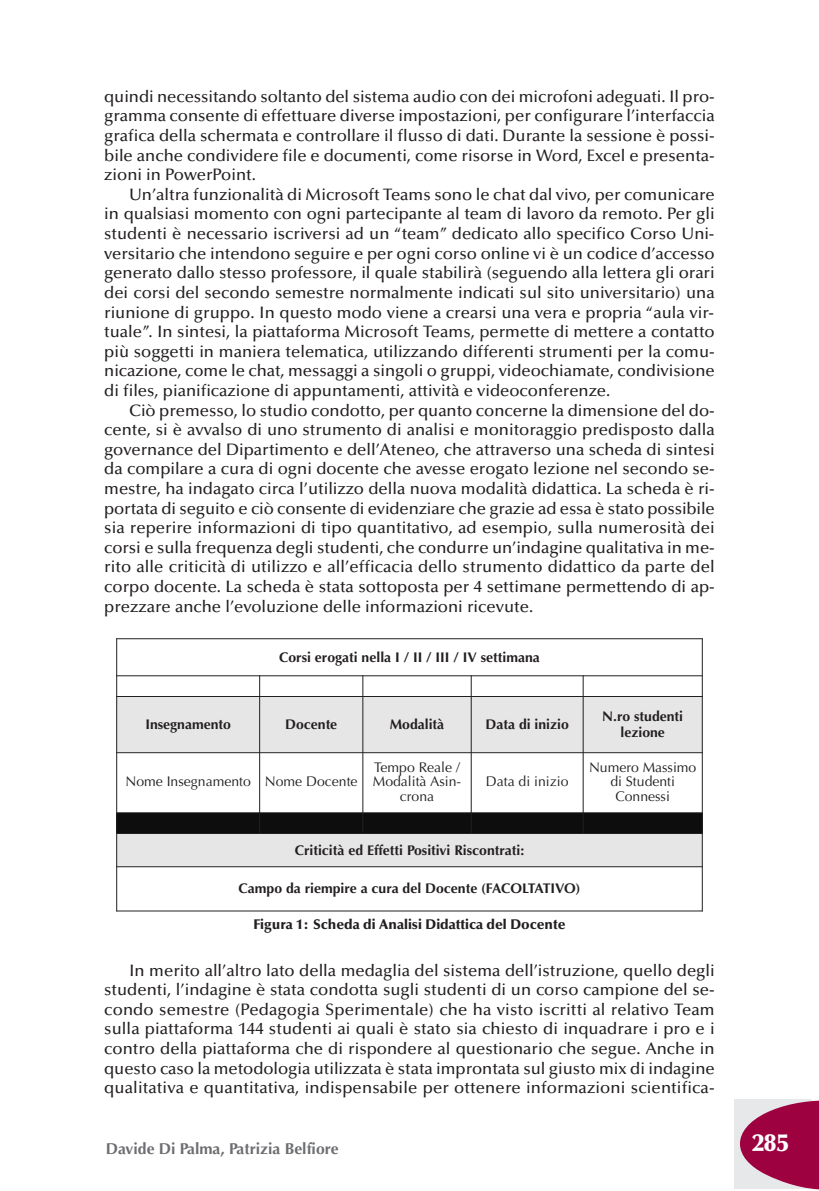
<style>
.page{position:relative;width:819px;height:1191px;background:#fff}
.page>*{position:absolute;margin:0;border:0;box-sizing:border-box;transform-origin:0 0}
.t1{font:900 24.5px "Optima";color:#fff}
.t2{font:500 16.62px/19.6px "Optima";color:#231f20;text-align:justify}
.t3{font:700 15.75px "Optima";color:#6c6d70}
.t4{font:700 14px/16.4px "Optima";color:#231f20;text-align:center}
.t5{font:14px/14.5px "Optima";color:#231f20;text-align:center}
.t6{font:900 14px "Optima";color:#231f20}
</style>
<div class="page">
<div style="left:116px;top:696px;width:144px;height:56px;background:#e7e6e6"></div>
<div style="left:260px;top:696px;width:103px;height:56px;background:#e7e6e6"></div>
<div style="left:363px;top:696px;width:108px;height:56px;background:#e7e6e6"></div>
<div style="left:471px;top:696px;width:112px;height:56px;background:#e7e6e6"></div>
<div style="left:583px;top:696px;width:119px;height:56px;background:#e7e6e6"></div>
<div style="left:116px;top:812px;width:144px;height:21px;background:#0d0d0d"></div>
<div style="left:260px;top:812px;width:103px;height:21px;background:#0d0d0d"></div>
<div style="left:363px;top:812px;width:108px;height:21px;background:#0d0d0d"></div>
<div style="left:471px;top:812px;width:112px;height:21px;background:#0d0d0d"></div>
<div style="left:583px;top:812px;width:119px;height:21px;background:#0d0d0d"></div>
<div style="left:116px;top:833px;width:586px;height:33px;background:#e7e6e6"></div>
<hr style="left:116px;top:638px;width:1px;height:273px;background:#231f20">
<hr style="left:259px;top:675px;width:1px;height:159px;background:#231f20">
<hr style="left:362px;top:675px;width:1px;height:159px;background:#231f20">
<hr style="left:471px;top:675px;width:1px;height:159px;background:#231f20">
<hr style="left:582px;top:675px;width:1px;height:159px;background:#231f20">
<hr style="left:701px;top:638px;width:1px;height:273px;background:#231f20">
<hr style="left:116px;top:638px;width:586px;height:1px;background:#231f20">
<hr style="left:116px;top:675px;width:586px;height:1px;background:#231f20">
<hr style="left:116px;top:696px;width:586px;height:1px;background:#231f20">
<hr style="left:116px;top:752px;width:586px;height:1px;background:#231f20">
<hr style="left:116px;top:812px;width:586px;height:1px;background:#231f20">
<hr style="left:116px;top:833px;width:586px;height:1px;background:#231f20">
<hr style="left:116px;top:866px;width:586px;height:1px;background:#231f20">
<hr style="left:116px;top:910px;width:586px;height:1px;background:#231f20">
<div style="left:734px;top:1099px;width:78px;height:89px;background:#e7e8e9"></div>
<svg style="left:740px;top:1100px;width:79px;height:89px"></svg>
<p class="t2" style="left:104px;top:88px;width:612px">quindi necessitando soltanto del sistema audio con dei microfoni adeguati. Il pro&shy;gramma consente di effettuare diverse impostazioni, per configurare l’interfaccia grafica della schermata e controllare il flusso di dati. Durante la sessione è possi&shy;bile anche condividere file e documenti, come risorse in Word, Excel e presenta&shy;zioni in PowerPoint.</p>
<p class="t2" style="left:104px;top:186px;width:612px;text-indent:25px">Un’altra funzionalità di Microsoft Teams sono le chat dal vivo, per comunicare in qualsiasi momento con ogni partecipante al team di lavoro da remoto. Per gli studenti è necessario iscriversi ad un “team” dedicato allo specifico Corso Uni&shy;versitario che intendono seguire e per ogni corso online vi è un codice d’accesso generato dallo stesso professore, il quale stabilirà (seguendo alla lettera gli orari dei corsi del secondo semestre normalmente indicati sul sito universitario) una riunione di gruppo. In questo modo viene a crearsi una vera e propria “aula vir&shy;tuale”. In sintesi, la piattaforma Microsoft Teams, permette di mettere a contatto più soggetti in maniera telematica, utilizzando differenti strumenti per la comu&shy;nicazione, come le chat, messaggi a singoli o gruppi, videochiamate, condivisione di files, pianificazione di appuntamenti, attività e videoconferenze.</p>
<p class="t2" style="left:104px;top:402px;width:612px;text-indent:25px">Ciò premesso, lo studio condotto, per quanto concerne la dimensione del do&shy;cente, si è avvalso di uno strumento di analisi e monitoraggio predisposto dalla governance del Dipartimento e dell’Ateneo, che attraverso una scheda di sintesi da compilare a cura di ogni docente che avesse erogato lezione nel secondo se&shy;mestre, ha indagato circa l’utilizzo della nuova modalità didattica. La scheda è ri&shy;portata di seguito e ciò consente di evidenziare che grazie ad essa è stato possibile sia reperire informazioni di tipo quantitativo, ad esempio, sulla numerosità dei corsi e sulla frequenza degli studenti, che condurre un’indagine qualitativa in me&shy;rito alle criticità di utilizzo e all’efficacia dello strumento didattico da parte del corpo docente. La scheda è stata sottoposta per 4 settimane permettendo di ap&shy;prezzare anche l’evoluzione delle informazioni ricevute.</p>
<p class="t4" style="left:279px;top:649px;width:262px">Corsi erogati nella I / II / III / IV settimana</p>
<p class="t4" style="left:145px;top:716px;width:87px">Insegnamento</p>
<p class="t4" style="left:285px;top:716px;width:54px">Docente</p>
<p class="t4" style="left:390px;top:716px;width:56px">Modalità</p>
<p class="t4" style="left:485px;top:716px;width:85px">Data di inizio</p>
<p class="t4" style="left:602px;top:708px;width:82px">N.ro studenti lezione</p>
<p class="t5" style="left:125px;top:775px;width:233px">Nome Insegnamento Nome Docente</p>
<p class="t5" style="left:373px;top:761px;width:90px">Tempo Reale /<br>Modalità Asin&shy;crona</p>
<p class="t5" style="left:589px;top:761px;width:109px">Numero Massimo di Studenti<br>Connessi</p>
<p class="t5" style="left:486px;top:775px;width:84px">Data di inizio</p>
<p class="t4" style="left:295px;top:842px;width:231px">Criticità ed Effetti Positivi Riscontrati:</p>
<p class="t4" style="left:238px;top:880px;width:343px">Campo da riempire a cura del Docente (FACOLTATIVO)</p>
<p class="t6" style="left:253px;top:918px;width:314px">Figura 1: Scheda di Analisi Didattica del Docente</p>
<p class="t2" style="left:104px;top:962px;width:612px;text-indent:25px">In merito all’altro lato della medaglia del sistema dell’istruzione, quello degli studenti, l’indagine è stata condotta sugli studenti di un corso campione del se&shy;condo semestre (Pedagogia Sperimentale) che ha visto iscritti al relativo Team sulla piattaforma 144 studenti ai quali è stato sia chiesto di inquadrare i pro e i contro della piattaforma che di rispondere al questionario che segue. Anche in questo caso la metodologia utilizzata è stata improntata sul giusto mix di indagine qualitativa e quantitativa, indispensabile per ottenere informazioni scientifica-</p>
<p class="t3" style="left:106px;top:1139px;width:234px">Davide Di Palma, Patrizia Belfiore</p>
<h1 class="t1" style="left:752px;top:1133px;width:38px">285</h1>
</div>
